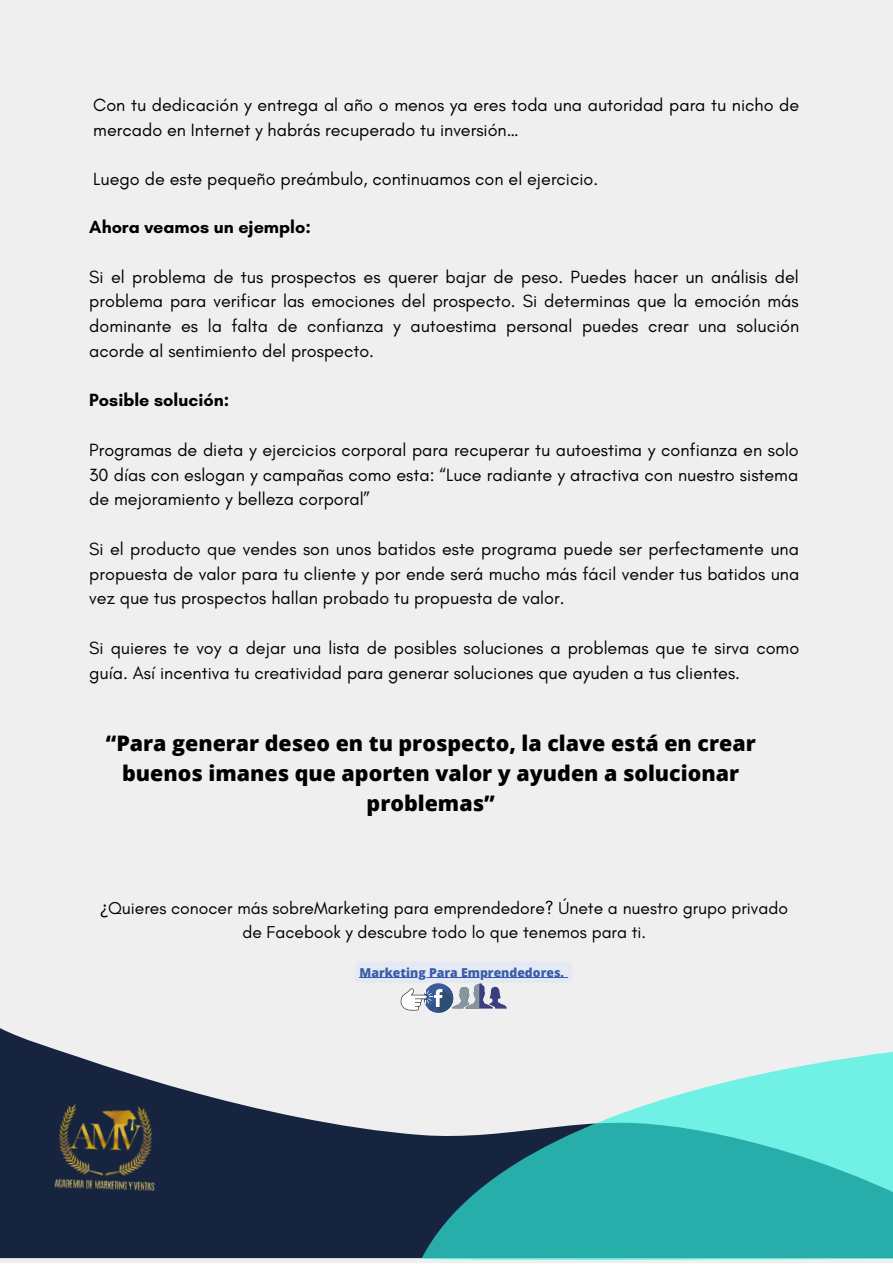
<style>
.page{position:relative;width:893px;height:1264px;background:#fff}
.page>*{position:absolute;margin:0;border:0;box-sizing:border-box;transform-origin:0 0}
.t1{font:800 21.45px/29.8px "Open Sans";color:#000;text-align:center}
.t2{font:18px/24.8px "Glacial Indifference";color:#000;text-align:justify}
.t3{font:700 18px "Glacial Indifference";color:#000}
.t4{font:17.55px/23.5px "Glacial Indifference";color:#000;text-align:center}
.t5{font:800 12.3px "Open Sans";color:#3a5daa}
.s1{font-family:"Noto Sans"}
</style>
<div class="page">
<div style="left:0;top:0;width:892px;height:1262px;background:#efefef"></div>
<svg style="left:0;top:1028px;width:421px;height:230px;fill:#16243f"></svg>
<svg style="left:421px;top:1052px;width:471px;height:208px;fill:#28aeaa"></svg>
<img style="left:51px;top:1095px;width:108px;height:99px">
<svg style="left:400px;top:983px;width:107px;height:30px"></svg>
<div style="left:354px;top:961px;width:218px;height:21px;background:#e4e9f4;border-radius:5px"></div>
<hr style="left:359px;top:977px;width:205px;height:1px;background:#3a5daa">
<p class="t2" style="left:93px;top:92px;width:707px">Con tu dedicación y entrega al año o menos ya eres toda una autoridad para tu nicho de mercado en Internet y habrás recuperado tu inversión…</p>
<p class="t2" style="left:93px;top:167px;width:506px">Luego de este pequeño preámbulo, continuamos con el ejercicio.</p>
<p class="t3" style="left:89px;top:216px;width:223px">Ahora veamos un ejemplo:</p>
<p class="t2" style="left:89px;top:264px;width:711px">Si el problema de tus prospectos es querer bajar de peso. Puedes hacer un análisis del problema para verificar las emociones del prospecto. Si determinas que la emoción más dominante es la falta de confianza y autoestima personal puedes crear una solución acorde al sentimiento del prospecto.</p>
<p class="t3" style="left:89px;top:389px;width:141px">Posible solución:</p>
<p class="t2" style="left:89px;top:437px;width:711px">Programas de dieta y ejercicios corporal para recuperar tu autoestima y confianza en solo 30 días con eslogan y campañas como esta: “Luce radiante y atractiva con nuestro sistema de mejoramiento y belleza corporal”</p>
<p class="t2" style="left:89px;top:536px;width:711px">Si el producto que vendes son unos batidos este programa puede ser perfectamente una propuesta de valor para tu cliente y por ende será mucho más fácil vender tus batidos una vez que tus prospectos hallan probado tu propuesta de valor.</p>
<p class="t2" style="left:89px;top:635px;width:711px">Si quieres te voy a dejar una lista de posibles soluciones a problemas que te sirva como guía. Así incentiva tu creatividad para generar soluciones que ayuden a tus clientes.</p>
<p class="t1" style="left:106px;top:727px;width:651px">“Para generar deseo en tu prospecto, la clave está en crear buenos imanes que aporten valor y ayuden a solucionar problemas”</p>
<p class="t4" style="left:101px;top:896px;width:689px"><span class="s1">¿</span>Quieres conocer más sobreMarketing para emprendedore? Únete a nuestro grupo privado de Facebook y descubre todo lo que tenemos para ti.</p>
<p class="t5" style="left:359px;top:963px;width:206px">Marketing Para Emprendedores.</p>
</div>
